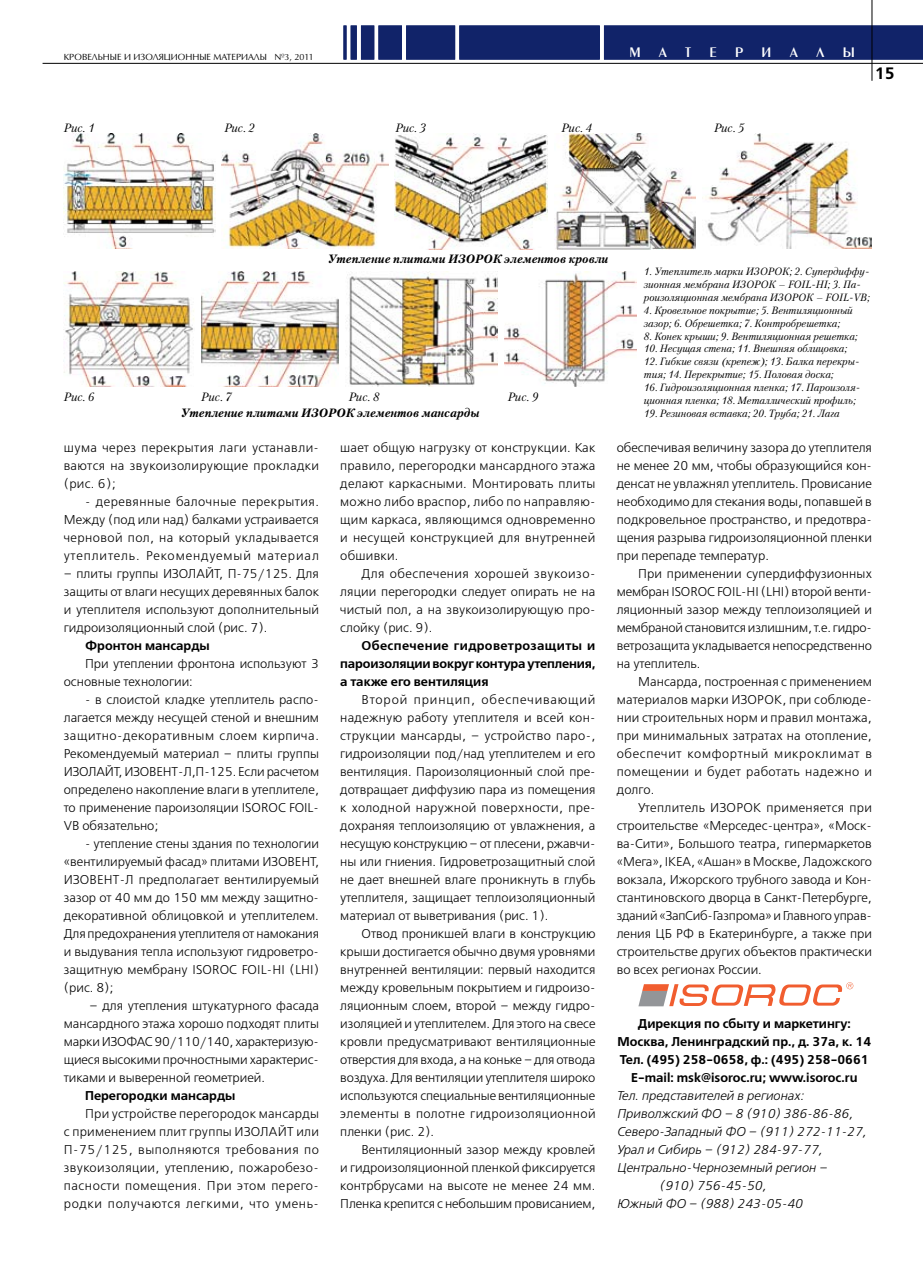
<style>
.page{position:relative;width:923px;height:1263px;background:#fff}
.page>*{position:absolute;margin:0;border:0;box-sizing:border-box;transform-origin:0 0}
.t1{font:700 16.5px "Free Set C";color:#000}
.t2{font:14.55px "Penta Demi";color:#fff}
.t3{font:12.75px/18px "Free Set C";color:#000;text-align:justify}
.t4{font:700 12.75px/18px "Free Set C";color:#000;text-align:justify}
.t5{font:italic 12.75px "Free Set C";color:#000}
.t6{font:italic 700 12px "Petersburg C";color:#000}
.t7{font:italic 12px "Petersburg C";color:#000}
.t8{font:italic 10.5px/12.9px "Petersburg C";color:#000}
.t9{font:9px "AG Opus";color:#000}
</style>
<div class="page">
<svg style="left:638px;top:982px;width:215px;height:24px"></svg>
<img style="left:64px;top:134px;width:151px;height:115px">
<img style="left:222px;top:134px;width:167px;height:115px">
<img style="left:395px;top:134px;width:153px;height:115px">
<img style="left:554px;top:134px;width:142px;height:115px">
<img style="left:702px;top:134px;width:170px;height:115px">
<img style="left:64px;top:272px;width:130px;height:114px">
<img style="left:201px;top:272px;width:137px;height:115px">
<img style="left:346px;top:272px;width:152px;height:115px">
<img style="left:504px;top:272px;width:132px;height:115px">
<div style="left:604px;top:25px;width:319px;height:35px;background:#112369"></div>
<div style="left:459px;top:25px;width:141px;height:35px;border:2px solid #112369"></div>
<div style="left:460px;top:26px;width:139px;height:33px;background:#112369"></div>
<div style="left:459px;top:26px;width:141px;height:34px;border:1px solid #112369"></div>
<div style="left:406px;top:25px;width:49px;height:35px;border:2px solid #112369"></div>
<div style="left:407px;top:26px;width:47px;height:33px;background:#112369"></div>
<div style="left:406px;top:26px;width:49px;height:34px;border:1px solid #112369"></div>
<div style="left:378px;top:25px;width:24px;height:35px;border:2px solid #112369"></div>
<div style="left:379px;top:26px;width:22px;height:33px;background:#112369"></div>
<div style="left:378px;top:26px;width:24px;height:34px;border:1px solid #112369"></div>
<div style="left:361px;top:25px;width:13px;height:35px;border:2px solid #112369"></div>
<div style="left:362px;top:26px;width:11px;height:33px;background:#112369"></div>
<div style="left:361px;top:26px;width:13px;height:34px;border:1px solid #112369"></div>
<div style="left:351px;top:25px;width:6px;height:35px;border:2px solid #112369"></div>
<div style="left:351px;top:26px;width:5px;height:33px;background:#112369"></div>
<div style="left:351px;top:26px;width:6px;height:34px;border:1px solid #112369"></div>
<div style="left:343px;top:25px;width:3px;height:35px;border:2px solid #112369"></div>
<div style="left:343px;top:26px;width:3px;height:34px;border:1px solid #112369"></div>
<hr style="left:871px;top:0;width:1px;height:81px;background:#000">
<hr style="left:43px;top:63px;width:880px;height:1px;background:#000">
<p class="t9" style="left:64px;top:51px;width:251px">КРОВЕЛЬНЫЕ И ИЗОЛЯЦИОННЫЕ МАТЕРИАЛЫ №3, 2011</p>
<p class="t2" style="left:629px;top:45px;width:13px">М</p>
<p class="t2" style="left:659px;top:45px;width:34px">А Т</p>
<p class="t2" style="left:709px;top:45px;width:9px">Е</p>
<p class="t2" style="left:735px;top:45px;width:9px">Р</p>
<p class="t2" style="left:761px;top:45px;width:11px">И</p>
<p class="t2" style="left:790px;top:45px;width:10px">А</p>
<p class="t2" style="left:816px;top:45px;width:9px">Л</p>
<p class="t2" style="left:842px;top:45px;width:14px">Ы</p>
<p class="t7" style="left:64px;top:121px;width:32px">Рис. 1</p>
<p class="t7" style="left:224px;top:121px;width:32px">Рис. 2</p>
<p class="t7" style="left:395px;top:121px;width:32px">Рис. 3</p>
<p class="t7" style="left:561px;top:121px;width:32px">Рис. 4</p>
<p class="t7" style="left:714px;top:121px;width:32px">Рис. 5</p>
<p class="t1" style="left:875px;top:63px;width:22px">15</p>
<p class="t7" style="left:64px;top:390px;width:32px">Рис. 6</p>
<p class="t7" style="left:201px;top:390px;width:32px">Рис. 7</p>
<p class="t6" style="left:327px;top:252px;width:282px">Утепление плитами ИЗОРОК элементов кровли</p>
<p class="t7" style="left:349px;top:390px;width:32px">Рис. 8</p>
<p class="t7" style="left:508px;top:390px;width:32px">Рис. 9</p>
<p class="t6" style="left:180px;top:406px;width:300px">Утепление плитами ИЗОРОК элементов мансарды</p>
<p class="t8" style="left:644px;top:265px;width:227px">1. Утеплитель марки ИЗОРОК; 2. Супердиффу&shy;зионная мембрана ИЗОРОК – FOIL-HI; 3. Па&shy;роизоляционная мембрана ИЗОРОК – FOIL-VB;</p>
<p class="t8" style="left:644px;top:304px;width:210px">4. Кровельное покрытие; 5. Вентиляционный зазор; 6. Обрешетка; 7. Контробрешетка;</p>
<p class="t8" style="left:644px;top:329px;width:215px">8. Конек крыши; 9. Вентиляционная решетка;</p>
<p class="t8" style="left:644px;top:342px;width:205px">10. Несущая стена; 11. Внешняя облицовка;</p>
<p class="t8" style="left:644px;top:355px;width:217px">12. Гибкие связи (крепеж); 13. Балка перекры&shy;тия; 14. Перекрытие; 15. Половая доска;</p>
<p class="t8" style="left:644px;top:381px;width:216px">16. Гидроизоляционная пленка; 17. Пароизоля&shy;ционная пленка; 18. Металлический профиль;</p>
<p class="t8" style="left:644px;top:407px;width:197px">19. Резиновая вставка; 20. Труба; 21. Лага</p>
<p class="t3" style="left:64px;top:438px;width:257px">шума через перекрытия лаги устанавли&shy;ваются на звукоизолирующие прокладки (рис. 6);</p>
<p class="t3" style="left:64px;top:492px;width:257px;text-indent:21px">- деревянные балочные перекрытия.<br>Между (под или над) балками устраивается черновой пол, на который укладывается утеплитель. Рекомендуемый материал</p>
<p class="t3" style="left:64px;top:564px;width:257px">– плиты группы ИЗОЛАЙТ, П-75/125. Для защиты от влаги несущих деревянных балок и утеплителя используют дополнительный гидроизоляционный слой (рис. 7).</p>
<p class="t4" style="left:85px;top:637px;width:126px">Фронтон мансарды</p>
<p class="t3" style="left:64px;top:655px;width:257px;text-indent:21px">При утеплении фронтона используют 3 основные технологии:</p>
<p class="t3" style="left:64px;top:691px;width:257px;text-indent:21px">- в слоистой кладке утеплитель распо&shy;лагается между несущей стеной и внешним защитно-декоративным слоем кирпича.<br>Рекомендуемый материал – плиты группы ИЗОЛАЙТ, ИЗОВЕНТ-Л,П-125. Если расчетом определено накопление влаги в утеплителе, то применение пароизоляции ISOROC FOIL-VB обязательно;</p>
<p class="t3" style="left:64px;top:835px;width:257px;text-indent:21px">- утепление стены здания по технологии «вентилируемый фасад» плитами ИЗОВЕНТ, ИЗОВЕНТ-Л предполагает вентилируемый зазор от 40 мм до 150 мм между защитно&shy;декоративной облицовкой и утеплителем.<br>Для предохранения утеплителя от намокания и выдувания тепла используют гидроветро&shy;защитную мембрану ISOROC FOIL-HI (LHI) (рис. 8);</p>
<p class="t3" style="left:64px;top:997px;width:257px;text-indent:26px">– для утепления штукатурного фасада мансардного этажа хорошо подходят плиты марки ИЗОФАС 90/110/140, характеризую&shy;щиеся высокими прочностными характерис&shy;тиками и выверенной геометрией.</p>
<p class="t4" style="left:85px;top:1087px;width:152px">Перегородки мансарды</p>
<p class="t3" style="left:64px;top:1105px;width:257px;text-indent:21px">При устройстве перегородок мансарды с применением плит группы ИЗОЛАЙТ или П‑ 75/125, выполняются требования по звукоизоляции, утеплению, пожаробезо&shy;пасности помещения. При этом перего&shy;родки получаются легкими, что умень-</p>
<p class="t3" style="left:340px;top:438px;width:257px">шает общую нагрузку от конструкции. Как правило, перегородки мансардного этажа делают каркасными. Монтировать плиты можно либо враспор, либо по направляю&shy;щим каркаса, являющимся одновременно и несущей конструкцией для внутренней обшивки.</p>
<p class="t3" style="left:340px;top:564px;width:257px;text-indent:21px">Для обеспечения хорошей звукоизо&shy;ляции перегородки следует опирать не на чистый пол, а на звукоизолирующую про&shy;слойку (рис. 9).</p>
<p class="t4" style="left:340px;top:637px;width:257px;text-indent:21px">Обеспечение гидроветрозащиты и пароизоляции вокруг контура утепления, а также его вентиляция</p>
<p class="t3" style="left:340px;top:691px;width:257px;text-align:left;text-indent:21px">Второй принцип, обеспечивающий надежную работу утеплителя и всей кон&shy;струкции мансарды, – устройство паро-, гидроизоляции под/над утеплителем и его вентиляция. Пароизоляционный слой пре&shy;дотвращает диффузию пара из помещения к холодной наружной поверхности, пре&shy;дохраняя теплоизоляцию от увлажнения, а несущую конструкцию – от плесени, ржавчи&shy;ны или гниения. Гидроветрозащитный слой не дает внешней влаге проникнуть в глубь утеплителя, защищает теплоизоляционный материал от выветривания (рис. 1).</p>
<p class="t3" style="left:340px;top:925px;width:257px;text-indent:21px">Отвод проникшей влаги в конструкцию крыши достигается обычно двумя уровнями внутренней вентиляции: первый находится между кровельным покрытием и гидроизо&shy;ляционным слоем, второй – между гидро&shy;изоляцией и утеплителем. Для этого на свесе кровли предусматривают вентиляционные отверстия для входа, а на коньке – для отвода воздуха. Для вентиляции утеплителя широко используются специальные вентиляционные элементы в полотне гидроизоляционной пленки (рис. 2).</p>
<p class="t3" style="left:340px;top:1141px;width:257px;text-indent:21px">Вентиляционный зазор между кровлей и гидроизоляционной пленкой фиксируется контрбрусами на высоте не менее 24 мм.<br>Пленка крепится с небольшим провисанием,</p>
<p class="t3" style="left:617px;top:438px;width:257px">обеспечивая величину зазора до утеплителя не менее 20 мм, чтобы образующийся кон&shy;денсат не увлажнял утеплитель. Провисание необходимо для стекания воды, попавшей в подкровельное пространство, и предотвра&shy;щения разрыва гидроизоляционной пленки при перепаде температур.</p>
<p class="t3" style="left:617px;top:564px;width:257px;text-indent:21px">При применении супердиффузионных мембран ISOROC FOIL-HI (LHI) второй венти&shy;ляционный зазор между теплоизоляцией и мембраной становится излишним, т.е. гидро&shy;ветрозащита укладывается непосредственно на утеплитель.</p>
<p class="t3" style="left:617px;top:673px;width:257px;text-indent:21px">Мансарда, построенная с применением материалов марки ИЗОРОК, при соблюде&shy;нии строительных норм и правил монтажа, при минимальных затратах на отопление, обеспечит комфортный микроклимат в помещении и будет работать надежно и долго.</p>
<p class="t3" style="left:617px;top:799px;width:257px;text-indent:21px">Утеплитель ИЗОРОК применяется при строительстве «Мерседес-центра», «Моск&shy;ва-Сити», Большого театра, гипермаркетов «Мега», IKEA, «Ашан» в Москве, Ладожского вокзала, Ижорского трубного завода и Кон&shy;стантиновского дворца в Санкт-Петербурге, зданий «ЗапСиб-Газпрома» и Главного управ&shy;ления ЦБ РФ в Екатеринбурге, а также при строительстве других объектов практически во всех регионах России.</p>
<p class="t4" style="left:617px;top:1015px;width:255px;text-align:center">Дирекция по сбыту и маркетингу:<br>Москва, Ленинградский пр., д. 37а, к. 14<br>Тел. (495) 258-0658, ф.: (495) 258-0661<br>E-mail: msk@isoroc.ru; www.isoroc.ru</p>
<p class="t5" style="left:617px;top:1088px;width:189px">Тел. представителей в регионах:</p>
<p class="t5" style="left:617px;top:1106px;width:237px">Приволжский ФО – 8 (910) 386-86-86,</p>
<p class="t5" style="left:617px;top:1124px;width:251px">Северо-Западный ФО – (911) 272-11-27,</p>
<p class="t5" style="left:617px;top:1142px;width:207px">Урал и Сибирь – (912) 284-97-77,</p>
<p class="t5" style="left:617px;top:1160px;width:212px">Центрально-Черноземный регион –</p>
<p class="t5" style="left:659px;top:1178px;width:108px">(910) 756-45-50,</p>
<p class="t5" style="left:617px;top:1196px;width:187px">Южный ФО – (988) 243-05-40</p>
</div>
